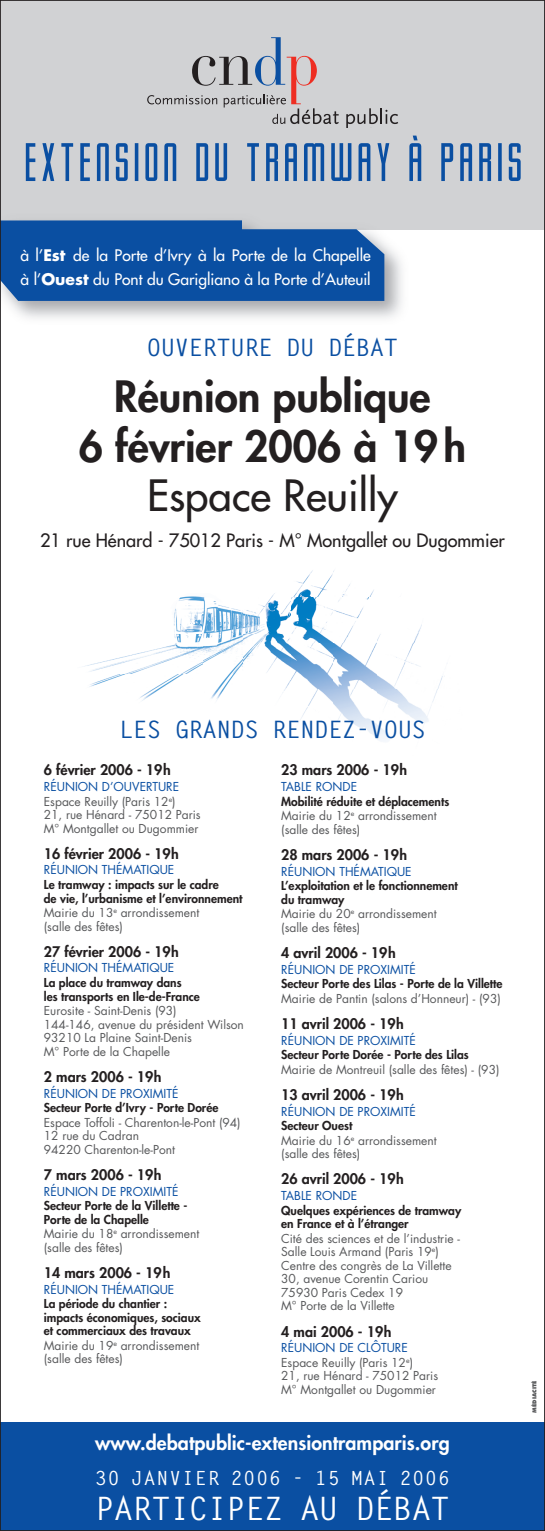
<style>
.page{position:relative;width:545px;height:1531px;background:#fff}
.page>*{position:absolute;margin:0;border:0;box-sizing:border-box;transform-origin:0 0}
.t1{font:800 42px/49.5px "Futura";color:#231f20;text-align:center}
.t2{font:42px "Futura";color:#231f20}
.t3{font:700 32.25px "Letter Gothic Std";letter-spacing:-.02em;color:#fff}
.t4{font:700 24px "Letter Gothic Std";letter-spacing:-.02em;color:#0a4fa2}
.t5{font:800 19.5px "Futura";letter-spacing:.005em;color:#fff}
.t6{font:700 19.5px "Letter Gothic Std";letter-spacing:.055em;color:#fff}
.t7{font:18px "Futura";color:#231f20}
.t8{font:15.6px/24.3px "Futura";color:#fff}
.t9{font:800 14.25px "Futura";color:#231f20}
.t10{font:12px/13.5px "Futura";color:#57585a}
.t11{font:800 12px/13.8px "Futura";color:#231f20}
.t12{font:12px "Futura";color:#0a4fa2}
.t13{font:800 5.25px "Futura";color:#57585a}
.s1{font-weight:700}
.s2{color:#0a4fa2}
.s3{font-weight:400;color:#57585a}
.s4{font-weight:800;color:#231f20}
</style>
<div class="page">
<div style="left:0;top:0;width:544px;height:229px;background:#d1d2d4"></div>
<img style="left:8px;top:229px;width:400px;height:90px">
<svg style="left:2px;top:220px;width:382px;height:81px;background:#1657a5"></svg>
<div style="left:0;top:1422px;width:544px;height:109px;background:#0a4fa2"></div>
<img style="left:84px;top:596px;width:204px;height:105px">
<img style="left:244px;top:570px;width:130px;height:28px">
<img style="left:288px;top:598px;width:155px;height:91px">
<img style="left:244px;top:689px;width:194px;height:52px">
<svg style="left:147px;top:37px;width:191px;height:87px"></svg>
<svg style="left:346px;top:108px;width:52px;height:19px"></svg>
<svg style="left:26px;top:143px;width:150px;height:38px"></svg>
<svg style="left:196px;top:143px;width:31px;height:38px"></svg>
<svg style="left:247px;top:143px;width:142px;height:38px"></svg>
<svg style="left:409px;top:136px;width:12px;height:45px"></svg>
<svg style="left:441px;top:143px;width:79px;height:38px"></svg>
<h3 class="t8" style="left:20px;top:243px;width:351px">à l’<span class="s1">Est</span> de la Porte d’Ivry à la Porte de la Chapelle à l’<span class="s1">Ouest</span> du Pont du Garigliano à la Porte d’Auteuil</h3>
<h3 class="t4" style="left:147px;top:332px;width:253px">OUVERTURE DU DÉBAT</h3>
<h1 class="t1" style="left:79px;top:371px;width:388px">Réunion publique<br>6 février 2006 à 19 h</h1>
<h1 class="t2" style="left:147px;top:468px;width:252px">Espace Reuilly</h1>
<h3 class="t7" style="left:40px;top:528px;width:466px">21 rue Hénard - 75012 Paris - M° Montgallet ou Dugommier</h3>
<h3 class="t4" style="left:119px;top:714px;width:308px">LES GRANDS RENDEZ-VOUS</h3>
<p class="t9" style="left:44px;top:760px;width:128px">6 février 2006 - 19 h</p>
<p class="t10" style="left:44px;top:779px;width:158px"><span class="s2">RÉUNION D’OUVERTURE<br></span>Espace Reuilly (Paris 12<sup>e</sup>)<br>21, rue Hénard - 75012 Paris<br>M° Montgallet ou Dugommier</p>
<p class="t9" style="left:44px;top:844px;width:136px">16 février 2006 - 19 h</p>
<p class="t12" style="left:44px;top:862px;width:132px">RÉUNION THÉMATIQUE</p>
<p class="t11" style="left:44px;top:877px;width:200px">Le tramway : impacts sur le cadre<br>de vie, l’urbanisme et l’environnement<br><span class="s3">Mairie du 13</span><sup>e</sup> <span class="s3">arrondissement<br>(salle des fêtes)</span></p>
<p class="t9" style="left:44px;top:942px;width:136px">27 février 2006 - 19 h</p>
<p class="t12" style="left:44px;top:960px;width:132px">RÉUNION THÉMATIQUE</p>
<p class="t11" style="left:44px;top:975px;width:157px">La place du tramway dans<br>les transports en Ile-de-France</p>
<p class="t10" style="left:44px;top:1004px;width:201px">Eurosite - Saint-Denis (93)<br>144-146, avenue du président Wilson<br>93210 La Plaine Saint-Denis<br>M° Porte de la Chapelle</p>
<p class="t9" style="left:44px;top:1067px;width:119px">2 mars 2006 - 19 h</p>
<p class="t12" style="left:44px;top:1085px;width:136px">RÉUNION DE PROXIMITÉ</p>
<p class="t11" style="left:44px;top:1100px;width:176px">Secteur Porte d’Ivry - Porte Dorée</p>
<p class="t10" style="left:44px;top:1115px;width:198px">Espace Toffoli - Charenton-le-Pont (94)<br>12 rue du Cadran<br>94220 Charenton-le-Pont</p>
<p class="t9" style="left:44px;top:1165px;width:119px">7 mars 2006 - 19 h</p>
<p class="t12" style="left:44px;top:1183px;width:136px">RÉUNION DE PROXIMITÉ</p>
<p class="t11" style="left:44px;top:1198px;width:157px">Secteur Porte de la Villette -<br>Porte de la Chapelle<br><span class="s3">Mairie du 18</span><sup>e</sup> <span class="s3">arrondissement (salle des fêtes)</span></p>
<p class="t9" style="left:44px;top:1263px;width:128px">14 mars 2006 - 19 h</p>
<p class="t12" style="left:44px;top:1281px;width:132px">RÉUNION THÉMATIQUE</p>
<p class="t11" style="left:44px;top:1296px;width:158px">La période du chantier : impacts économiques, sociaux et commerciaux des travaux<br><span class="s3">Mairie du 19</span><sup>e</sup> <span class="s3">arrondissement (salle des fêtes)</span></p>
<p class="t9" style="left:281px;top:760px;width:127px">23 mars 2006 - 19 h</p>
<p class="t12" style="left:281px;top:778px;width:77px">TABLE RONDE</p>
<p class="t10" style="left:281px;top:794px;width:169px;line-height:14.1px"><span class="s4">Mobilité réduite et déplacements<br></span>Mairie du 12<sup>e</sup> arrondissement (salle des fêtes)</p>
<p class="t9" style="left:281px;top:845px;width:127px">28 mars 2006 - 19 h</p>
<p class="t12" style="left:281px;top:863px;width:132px">RÉUNION THÉMATIQUE</p>
<p class="t11" style="left:281px;top:878px;width:178px">L’exploitation et le fonctionnement du tramway<br><span class="s3">Mairie du 20</span><sup>e</sup> <span class="s3">arrondissement (salle des fêtes)</span></p>
<p class="t9" style="left:281px;top:943px;width:116px">4 avril 2006 - 19 h</p>
<p class="t12" style="left:281px;top:961px;width:136px">RÉUNION DE PROXIMITÉ</p>
<p class="t11" style="left:281px;top:976px;width:223px">Secteur Porte des Lilas - Porte de la Villette</p>
<p class="t10" style="left:281px;top:991px;width:221px">Mairie de Pantin (salons d’Honneur) - (93)</p>
<p class="t9" style="left:281px;top:1014px;width:124px">11 avril 2006 - 19 h</p>
<p class="t12" style="left:281px;top:1032px;width:136px">RÉUNION DE PROXIMITÉ</p>
<p class="t11" style="left:281px;top:1047px;width:189px">Secteur Porte Dorée - Porte des Lilas</p>
<p class="t10" style="left:281px;top:1062px;width:220px">Mairie de Montreuil (salle des fêtes) - (93)</p>
<p class="t9" style="left:281px;top:1085px;width:124px">13 avril 2006 - 19 h</p>
<p class="t12" style="left:281px;top:1103px;width:136px">RÉUNION DE PROXIMITÉ</p>
<p class="t10" style="left:281px;top:1118px;width:157px;line-height:14.1px"><span class="s4">Secteur Ouest<br></span>Mairie du 16<sup>e</sup> arrondissement (salle des fêtes)</p>
<p class="t9" style="left:281px;top:1169px;width:124px">26 avril 2006 - 19 h</p>
<p class="t12" style="left:281px;top:1187px;width:77px">TABLE RONDE</p>
<p class="t11" style="left:281px;top:1203px;width:181px">Quelques expériences de tramway en France et à l’étranger</p>
<p class="t10" style="left:281px;top:1231px;width:180px">Cité des sciences et de l’industrie -<br>Salle Louis Armand (Paris 19<sup>e</sup>)<br>Centre des congrès de La Villette<br>30, avenue Corentin Cariou<br>75930 Paris Cedex 19<br>M° Porte de la Villette</p>
<p class="t9" style="left:281px;top:1321px;width:112px">4 mai 2006 - 19 h</p>
<p class="t10" style="left:281px;top:1340px;width:158px"><span class="s2">RÉUNION DE CLÔTURE<br></span>Espace Reuilly (Paris 12<sup>e</sup>)<br>21, rue Hénard - 75012 Paris<br>M° Montgallet ou Dugommier</p>
<h3 class="t5" style="left:95px;top:1429px;width:356px">www.debatpublic-extensiontramparis.org</h3>
<h3 class="t6" style="left:95px;top:1465px;width:356px">30 JANVIER 2006 - 15 MAI 2006</h3>
<h2 class="t3" style="left:95px;top:1488px;width:356px">PARTICIPEZ AU DÉBAT</h2>
<p class="t13" style="left:530px;top:1412px;width:33px;rotate:-90deg">MÉDIACITÉ</p>
</div>
